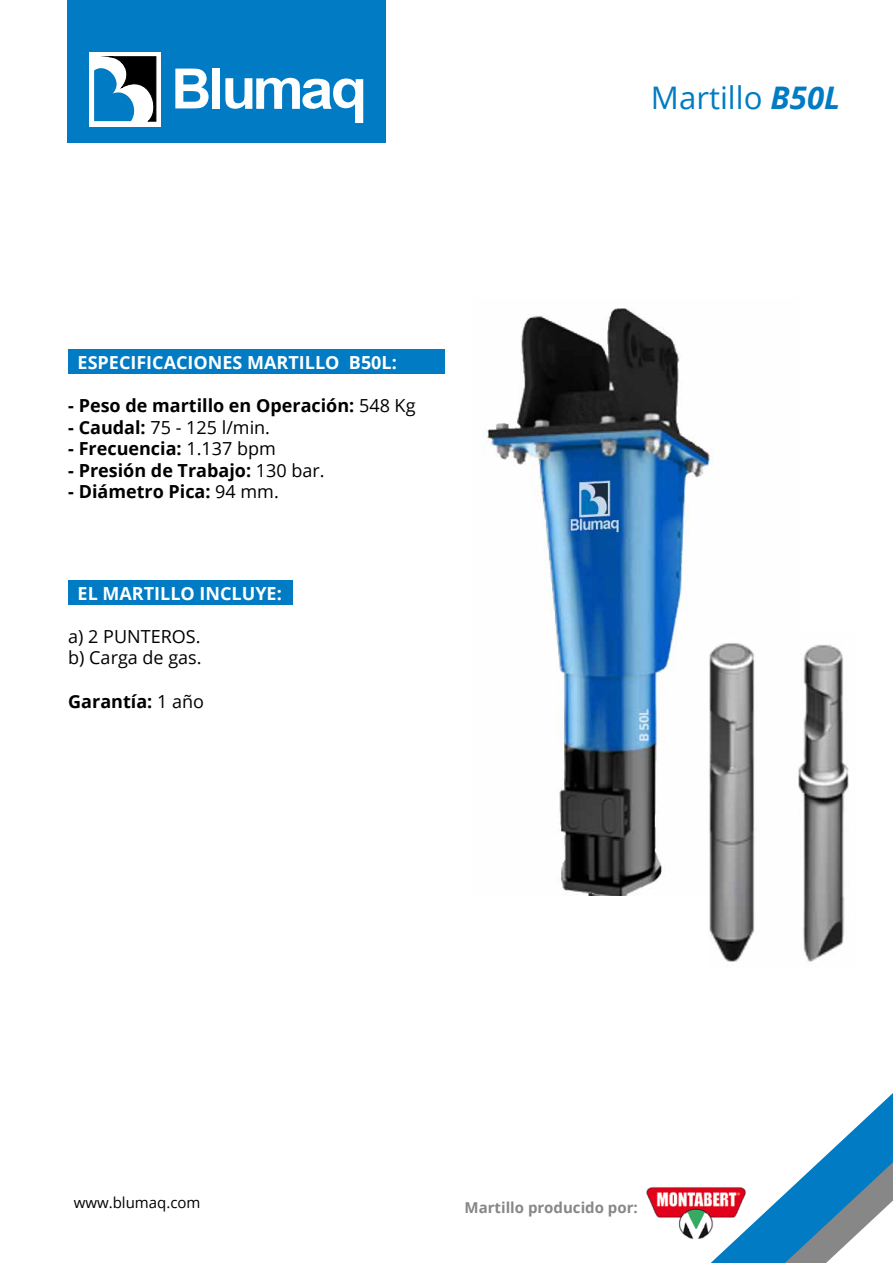
<style>
.page{position:relative;width:893px;height:1263px;background:#fff}
.page>*{position:absolute;margin:0;border:0;box-sizing:border-box;transform-origin:0 0}
.t1{font:31.2px "Open Sans";color:#007bc4}
.t2{font:700 18px "Open Sans";color:#000}
.t3{font:700 18px "Open Sans";color:#fff}
.t4{font:18px/21.6px "Open Sans";color:#000}
.t5{font:700 15px "Open Sans";color:#878787}
.t6{font:15px "Open Sans";color:#000}
.s1{font-weight:400}
.s2{font-weight:700}
.s3{font-weight:700;font-style:italic}
</style>
<div class="page">
<img style="left:646px;top:1187px;width:65px;height:52px">
<div style="left:67px;top:0;width:318px;height:142px;background:#007bc4"></div>
<svg style="left:711px;top:1093px;width:182px;height:170px"></svg>
<div style="left:90px;top:52px;width:71px;height:74px;background:#fff"></div>
<svg style="left:94px;top:57px;width:63px;height:64px"></svg>
<div style="left:212px;top:69px;width:8px;height:40px;background:#fff"></div>
<svg style="left:175px;top:69px;width:34px;height:39px"></svg>
<svg style="left:225px;top:78px;width:138px;height:45px"></svg>
<img style="left:483px;top:308px;width:230px;height:587px">
<img style="left:708px;top:631px;width:141px;height:331px">
<div style="left:68px;top:349px;width:377px;height:24px;background:#007bc4"></div>
<div style="left:68px;top:581px;width:224px;height:24px;background:#007bc4"></div>
<p class="t3" style="left:78px;top:350px;width:321px">ESPECIFICACIONES MARTILLO B50L:</p>
<p class="t2" style="left:68px;top:393px;width:349px">- Peso de martillo en Operación: <span class="s1">548 Kg</span></p>
<p class="t4" style="left:68px;top:416px;width:203px"><span class="s2">- Caudal:</span> 75 - 125 l/min.</p>
<p class="t2" style="left:68px;top:436px;width:209px">- Frecuencia: <span class="s1">1.137 bpm</span></p>
<p class="t2" style="left:68px;top:458px;width:258px">- Presión de Trabajo: <span class="s1">130 bar.</span></p>
<p class="t2" style="left:68px;top:479px;width:212px">- Diámetro Pica: <span class="s1">94 mm.</span></p>
<p class="t3" style="left:78px;top:580px;width:206px">EL MARTILLO INCLUYE:</p>
<p class="t4" style="left:68px;top:625px;width:135px">a) 2 PUNTEROS. b) Carga de gas.</p>
<p class="t2" style="left:68px;top:688px;width:137px">Garantía: <span class="s1">1 año</span></p>
<h1 class="t1" style="left:651px;top:76px;width:191px">Martillo <span class="s3">B50L</span></h1>
<p class="t6" style="left:74px;top:1192px;width:128px">www.blumaq.com</p>
<p class="t5" style="left:465px;top:1197px;width:175px">Martillo producido por:</p>
</div>
